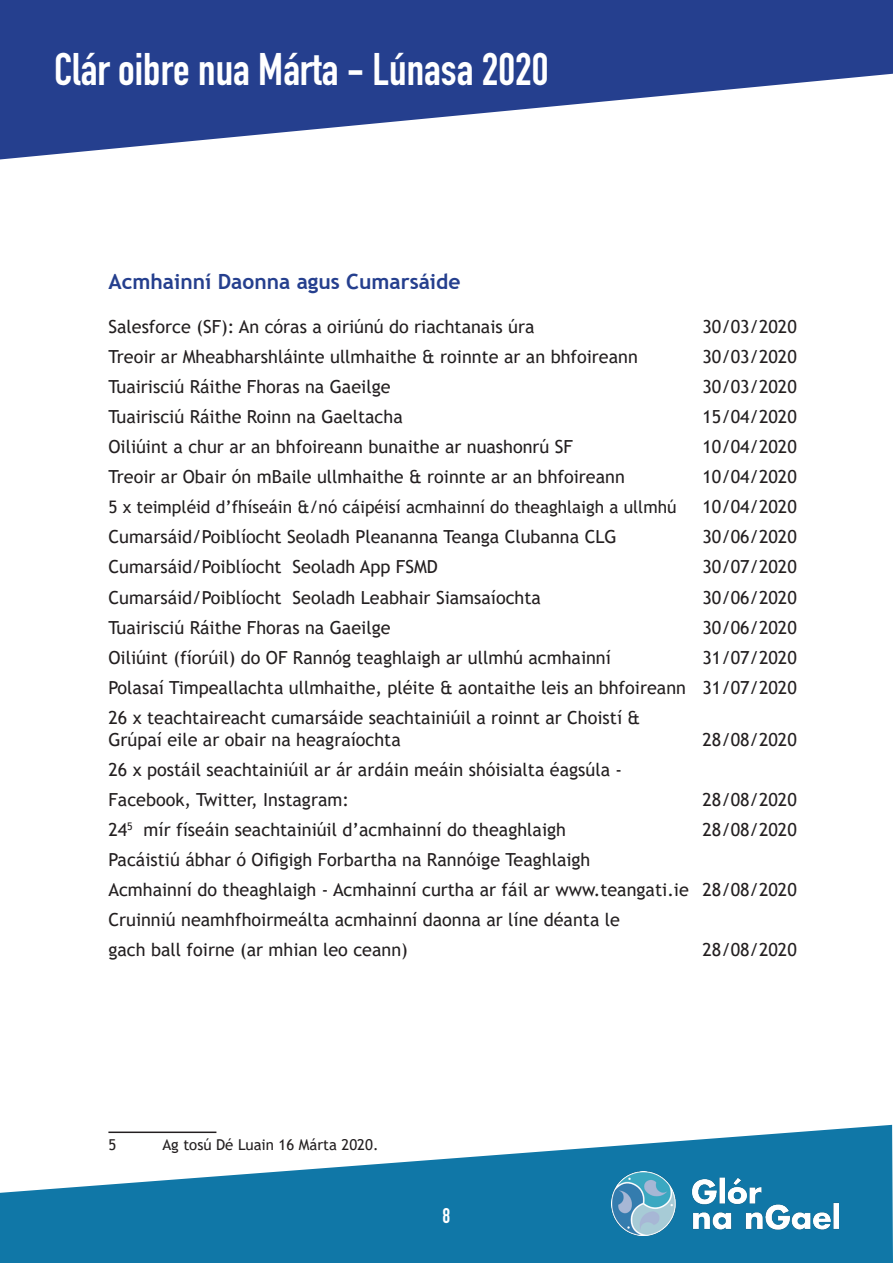
<style>
.page{position:relative;width:893px;height:1263px;background:#fff}
.page>*{position:absolute;margin:0;border:0;box-sizing:border-box;transform-origin:0 0}
.t1{font:45px "DIN Engschrift Std";color:#fff}
.Teideal{font:700 21px "Trebuchet MS";color:#253f8e}
.t2{font:21px "DIN Engschrift Std";color:#fff}
.t3{font:18px/21.6px "Trebuchet MS";color:#231f20}
.t4{font:17.25px "Trebuchet MS";color:#231f20}
.t5{font:15px "Trebuchet MS";color:#231f20}
</style>
<div class="page">
<svg style="left:0;top:1125px;width:893px;height:138px;fill:#1077a7"></svg>
<img style="left:611px;top:1171px;width:228px;height:65px">
<hr style="left:108px;top:1131px;width:108px;height:2px;background:#231f20">
<svg style="left:0;top:0;width:893px;height:159px;fill:#253f8e"></svg>
<p class="t1" style="left:54px;top:42px;width:496px">Clár oibre nua Márta - Lúnasa 2020</p>
<p class="Teideal" style="left:108px;top:269px;width:353px">Acmhainní Daonna agus Cumarsáide</p>
<p class="t3" style="left:108px;top:315px;width:428px">Salesforce (SF): An córas a oiriúnú do riachtanais úra</p>
<p class="t3" style="left:702px;top:315px;width:96px">30/03/2020</p>
<p class="t3" style="left:108px;top:345px;width:531px">Treoir ar Mheabharshláinte ullmhaithe &amp; roinnte ar an bhfoireann</p>
<p class="t3" style="left:702px;top:345px;width:96px">30/03/2020</p>
<p class="t3" style="left:108px;top:375px;width:284px">Tuairisciú Ráithe Fhoras na Gaeilge</p>
<p class="t3" style="left:702px;top:375px;width:96px">30/03/2020</p>
<p class="t3" style="left:108px;top:406px;width:296px">Tuairisciú Ráithe Roinn na Gaeltacha</p>
<p class="t3" style="left:702px;top:406px;width:96px">15/04/2020</p>
<p class="t3" style="left:108px;top:436px;width:466px">Oiliúint a chur ar an bhfoireann bunaithe ar nuashonrú SF</p>
<p class="t3" style="left:702px;top:436px;width:96px">10/04/2020</p>
<p class="t3" style="left:108px;top:466px;width:518px">Treoir ar Obair ón mBaile ullmhaithe &amp; roinnte ar an bhfoireann</p>
<p class="t3" style="left:702px;top:466px;width:96px">10/04/2020</p>
<p class="t4" style="left:108px;top:496px;width:570px">5 x teimpléid d’fhíseáin &amp;/nó cáipéisí acmhainní do theaghlaigh a ullmhú</p>
<p class="t3" style="left:702px;top:496px;width:96px">10/04/2020</p>
<p class="t3" style="left:108px;top:526px;width:510px">Cumarsáid/Poiblíocht Seoladh Pleananna Teanga Clubanna CLG</p>
<p class="t3" style="left:702px;top:526px;width:96px">30/06/2020</p>
<p class="t3" style="left:108px;top:556px;width:331px">Cumarsáid/Poiblíocht Seoladh App FSMD</p>
<p class="t3" style="left:702px;top:556px;width:96px">30/07/2020</p>
<p class="t3" style="left:108px;top:586px;width:434px">Cumarsáid/Poiblíocht Seoladh Leabhair Siamsaíochta</p>
<p class="t3" style="left:702px;top:586px;width:96px">30/06/2020</p>
<p class="t3" style="left:108px;top:616px;width:284px">Tuairisciú Ráithe Fhoras na Gaeilge</p>
<p class="t3" style="left:702px;top:616px;width:96px">30/06/2020</p>
<p class="t3" style="left:108px;top:646px;width:504px">Oiliúint (fíorúil) do OF Rannóg teaghlaigh ar ullmhú acmhainní</p>
<p class="t3" style="left:702px;top:646px;width:96px">31/07/2020</p>
<p class="t3" style="left:108px;top:676px;width:690px">Polasaí Timpeallachta ullmhaithe, pléite &amp; aontaithe leis an bhfoireann 31/07/2020</p>
<p class="t3" style="left:108px;top:707px;width:533px">26 x teachtaireacht cumarsáide seachtainiúil a roinnt ar Choistí &amp;<br>Grúpaí eile ar obair na heagraíochta</p>
<p class="t3" style="left:702px;top:728px;width:96px">28/08/2020</p>
<p class="t3" style="left:108px;top:758px;width:515px">26 x postáil seachtainiúil ar ár ardáin meáin shóisialta éagsúla -</p>
<p class="t3" style="left:108px;top:788px;width:242px">Facebook, Twitter, Instagram:</p>
<p class="t3" style="left:702px;top:788px;width:96px">28/08/2020</p>
<p class="t3" style="left:108px;top:818px;width:459px">24<sup>5</sup> mír físeáin seachtainiúil d’acmhainní do theaghlaigh</p>
<p class="t3" style="left:702px;top:818px;width:96px">28/08/2020</p>
<p class="t3" style="left:108px;top:849px;width:483px">Pacáistiú ábhar ó Oifigigh Forbartha na Rannóige Teaghlaigh</p>
<p class="t3" style="left:108px;top:879px;width:690px">Acmhainní do theaghlaigh - Acmhainní curtha ar fáil ar www.teangati.ie 28/08/2020</p>
<p class="t3" style="left:108px;top:909px;width:513px">Cruinniú neamhfhoirmeálta acmhainní daonna ar líne déanta le</p>
<p class="t3" style="left:108px;top:939px;width:301px">gach ball foirne (ar mhian leo ceann)</p>
<p class="t3" style="left:702px;top:939px;width:96px">28/08/2020</p>
<p class="t5" style="left:108px;top:1135px;width:9px">5</p>
<p class="t5" style="left:162px;top:1135px;width:218px">Ag tosú Dé Luain 16 Márta 2020.</p>
<p class="t2" style="left:443px;top:1203px;width:9px">8</p>
</div>
